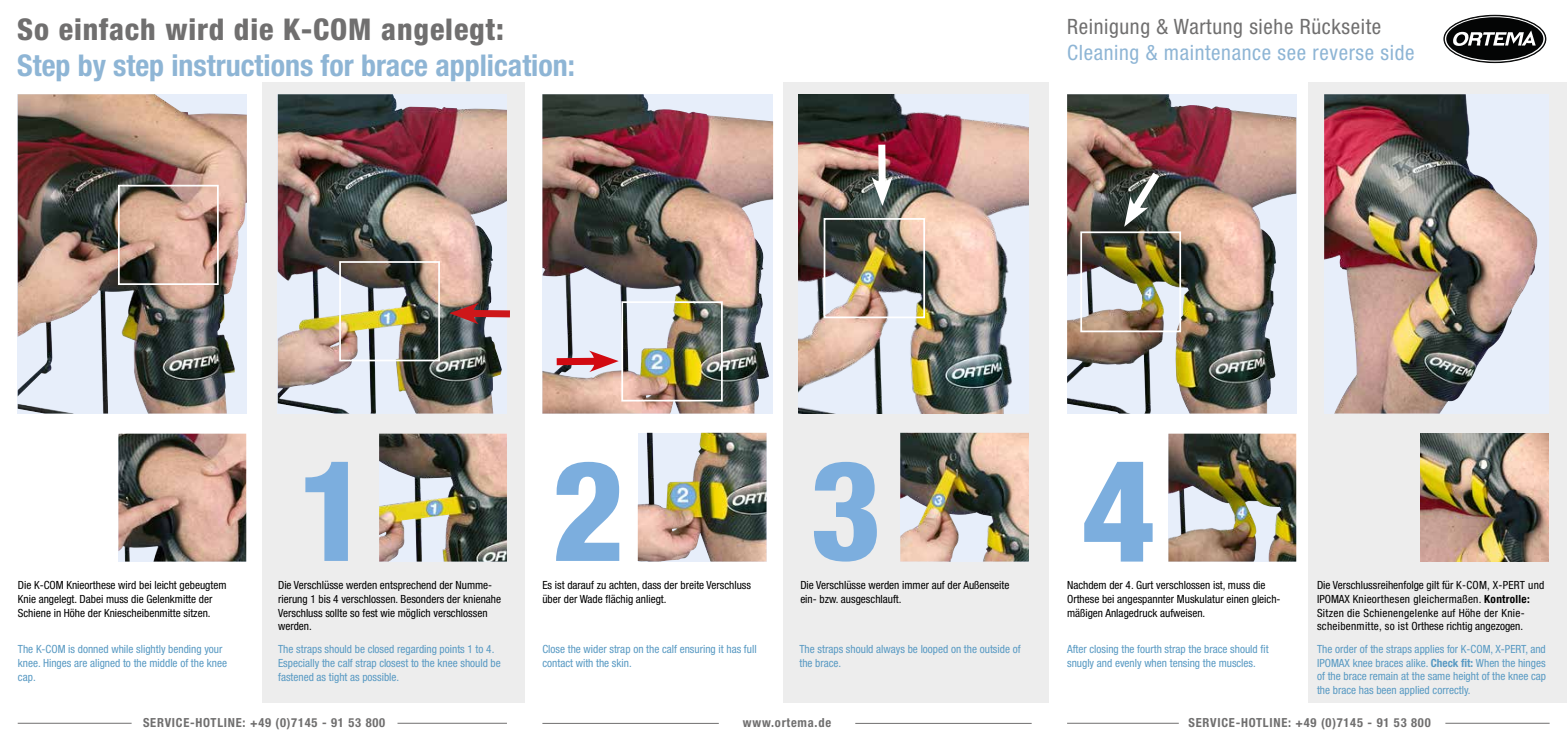
<style>
.page{position:relative;width:1567px;height:745px;background:#fff}
.page>*{position:absolute;margin:0;border:0;box-sizing:border-box;transform-origin:0 0}
.t1{font:700 condensed 30px "Helvetica Neue";color:#8eb5d5}
.t2{font:800 condensed 30px "Helvetica Neue";letter-spacing:.03em;color:#706f6f}
.t3{font:condensed 21.12px "Helvetica Neue";letter-spacing:.03em;color:#8eb5d5}
.t4{font:condensed 21.12px "Helvetica Neue";letter-spacing:.03em;color:#706f6f}
.t5{font:700 condensed 12.5px "Helvetica Neue";letter-spacing:.06em;color:#706f6f}
.t6{font:condensed 11.25px/13.8px "Helvetica Neue";color:#599ac3}
.t7{font:condensed 11.25px/13.8px "Helvetica Neue";color:#000}
.t8{font:condensed 11.25px/13.8px "Helvetica Neue";letter-spacing:.025em;color:#000}
.s1{font-weight:700}
</style>
<div class="page">
<div style="left:262px;top:82px;width:262px;height:620px;background:#ededed"></div>
<div style="left:783px;top:82px;width:266px;height:620px;background:#ededed"></div>
<div style="left:1307px;top:82px;width:259px;height:620px;background:#ededed"></div>
<div style="left:1323px;top:94px;width:225px;height:319px;background:#e7eefa"></div>
<img style="left:1323px;top:94px;width:215px;height:319px">
<img style="left:1168px;top:433px;width:128px;height:128px">
<img style="left:1420px;top:433px;width:128px;height:128px">
<img style="left:1067px;top:94px;width:229px;height:319px">
<div style="left:1080px;top:231px;width:100px;height:101px;border:2px solid #fff"></div>
<svg style="left:1123px;top:165px;width:42px;height:61px"></svg>
<img style="left:637px;top:432px;width:129px;height:129px">
<img style="left:118px;top:433px;width:128px;height:128px">
<svg style="left:305px;top:461px;width:43px;height:99px"></svg>
<img style="left:379px;top:433px;width:128px;height:128px">
<svg style="left:556px;top:461px;width:63px;height:99px"></svg>
<svg style="left:814px;top:461px;width:62px;height:100px"></svg>
<img style="left:900px;top:432px;width:128px;height:129px">
<svg style="left:1084px;top:461px;width:68px;height:100px"></svg>
<img style="left:18px;top:94px;width:229px;height:319px">
<div style="left:118px;top:185px;width:101px;height:100px;border:2px solid #fff"></div>
<img style="left:798px;top:94px;width:230px;height:319px">
<div style="left:823px;top:218px;width:102px;height:100px;border:2px solid #fff"></div>
<svg style="left:871px;top:137px;width:21px;height:69px"></svg>
<img style="left:542px;top:94px;width:231px;height:319px">
<div style="left:621px;top:301px;width:101px;height:100px;border:2px solid #fff"></div>
<svg style="left:549px;top:350px;width:69px;height:22px"></svg>
<img style="left:278px;top:94px;width:229px;height:319px">
<div style="left:339px;top:261px;width:101px;height:100px;border:2px solid #fff"></div>
<svg style="left:449px;top:302px;width:61px;height:22px"></svg>
<hr style="left:397px;top:722px;width:110px;height:1px;background:#706f6f">
<hr style="left:18px;top:722px;width:114px;height:1px;background:#706f6f">
<hr style="left:855px;top:722px;width:176px;height:1px;background:#706f6f">
<hr style="left:542px;top:722px;width:176px;height:1px;background:#706f6f">
<hr style="left:1445px;top:722px;width:104px;height:1px;background:#706f6f">
<hr style="left:1067px;top:722px;width:111px;height:1px;background:#706f6f">
<svg style="left:1443px;top:15px;width:102px;height:48px"></svg>
<svg style="left:1444px;top:16px;width:100px;height:46px"></svg>
<div style="left:1445px;top:17px;width:98px;height:43px;background:#040505;border-radius:50%"></div>
<svg style="left:1453px;top:30px;width:82px;height:16px"></svg>
<h1 class="t2" style="left:17px;top:11px;width:488px">So einfach wird die K-COM angelegt:</h1>
<h1 class="t1" style="left:17px;top:47px;width:559px">Step by step instructions for brace application:</h1>
<h2 class="t4" style="left:1067px;top:15px;width:315px">Reinigung &amp; Wartung siehe Rückseite</h2>
<h2 class="t3" style="left:1067px;top:40px;width:349px">Cleaning &amp; maintenance see reverse side</h2>
<p class="t7" style="left:278px;top:577px;width:224px">Die Verschlüsse werden entsprechend der Numme&shy;rierung 1 bis 4 verschlossen. Besonders der knienahe Verschluss sollte so fest wie möglich verschlossen werden.</p>
<p class="t7" style="left:800px;top:577px;width:211px">Die Verschlüsse werden immer auf der Außenseite ein- bzw. ausgeschlauft.</p>
<p class="t7" style="left:18px;top:577px;width:210px">Die K-COM Knieorthese wird bei leicht gebeugtem<br>Knie angelegt. Dabei muss die Gelenkmitte der<br>Schiene in Höhe der Kniescheibenmitte sitzen.</p>
<p class="t7" style="left:542px;top:577px;width:210px">Es ist darauf zu achten, dass der breite Verschluss über der Wade flächig anliegt.</p>
<p class="t7" style="left:1067px;top:577px;width:214px">Nachdem der 4. Gurt verschlossen ist, muss die<br>Orthese bei angespannter Muskulatur einen gleich&shy;mäßigen Anlagedruck aufweisen.</p>
<p class="t8" style="left:1316px;top:577px;width:229px">Die Verschlussreihenfolge gilt für K-COM, X-PERT und IPOMAX Knieorthesen gleichermaßen. <span class="s1">Kontrolle:<br></span>Sitzen die Schienengelenke auf Höhe der Knie&shy;scheibenmitte, so ist Orthese richtig angezogen.</p>
<p class="t6" style="left:278px;top:642px;width:224px">The straps should be closed regarding points 1 to 4.<br>Especially the calf strap closest to the knee should be fastened as tight as possible.</p>
<p class="t6" style="left:799px;top:642px;width:223px">The straps should always be looped on the outside of the brace.</p>
<p class="t6" style="left:1067px;top:642px;width:203px">After closing the fourth strap the brace should fit snugly and evenly when tensing the muscles.</p>
<p class="t6" style="left:1316px;top:641px;width:230px;text-align:justify">The order of the straps applies for K-COM, X-PERT, and IPOMAX knee braces alike. <span class="s1">Check fit:</span> When the hinges of the brace remain at the same height of the knee cap the brace has been applied correctly.</p>
<p class="t6" style="left:18px;top:642px;width:211px">The K-COM is donned while slightly bending your knee. Hinges are aligned to the middle of the knee cap.</p>
<p class="t6" style="left:542px;top:642px;width:216px">Close the wider strap on the calf ensuring it has full contact with the skin.</p>
<p class="t5" style="left:143px;top:714px;width:244px">SERVICE-HOTLINE: +49 (0)7145 - 91 53 800</p>
<p class="t5" style="left:743px;top:714px;width:90px">www.ortema.de</p>
<p class="t5" style="left:1188px;top:714px;width:244px">SERVICE-HOTLINE: +49 (0)7145 - 91 53 800</p>
</div>
